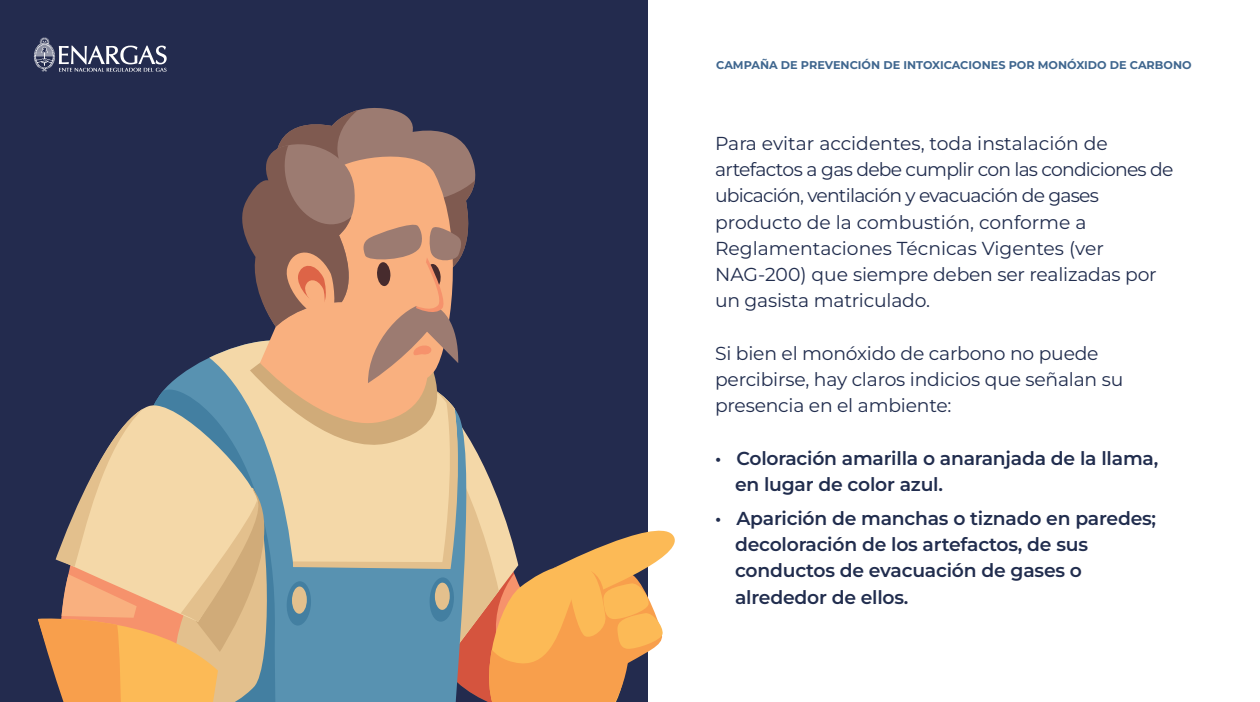
<style>
.page{position:relative;width:1260px;height:702px;background:#fff}
.page>*{position:absolute;margin:0;border:0;box-sizing:border-box;transform-origin:0 0}
.t1{font:18.75px/26.2px "Montserrat";letter-spacing:-.01em;color:#212d4e}
.t2{font:600 18.75px/26.2px "Montserrat";letter-spacing:-.01em;color:#212d4e}
.t3{font:700 11.25px "Montserrat";color:#40678f}
</style>
<div class="page">
<div style="left:0;top:0;width:647px;height:702px;background:#232b4e"></div>
<svg style="left:34px;top:37px;width:133px;height:35px"></svg>
<svg style="left:38px;top:110px;width:637px;height:592px"></svg>
<p class="t3" style="left:716px;top:58px;width:477px">CAMPAÑA DE PREVENCIÓN DE INTOXICACIONES POR MONÓXIDO DE CARBONO</p>
<p class="t1" style="left:715px;top:130px;width:460px">Para evitar accidentes, toda instalación de artefactos a gas debe cumplir con las condiciones de ubicación, ventilación y evacuación de gases producto de la combustión, conforme a Reglamentaciones Técnicas Vigentes (ver NAG-200) que siempre deben ser realizadas por un gasista matriculado.</p>
<p class="t1" style="left:715px;top:340px;width:410px">Si bien el monóxido de carbono no puede percibirse, hay claros indicios que señalan su presencia en el ambiente:</p>
<p class="t2" style="left:735px;top:445px;width:425px;text-indent:-20px">• Coloración amarilla o anaranjada de la llama, en lugar de color azul.</p>
<p class="t2" style="left:735px;top:505px;width:423px;text-indent:-20px">• Aparición de manchas o tiznado en paredes; decoloración de los artefactos, de sus conductos de evacuación de gases o alrededor de ellos.</p>
</div>
